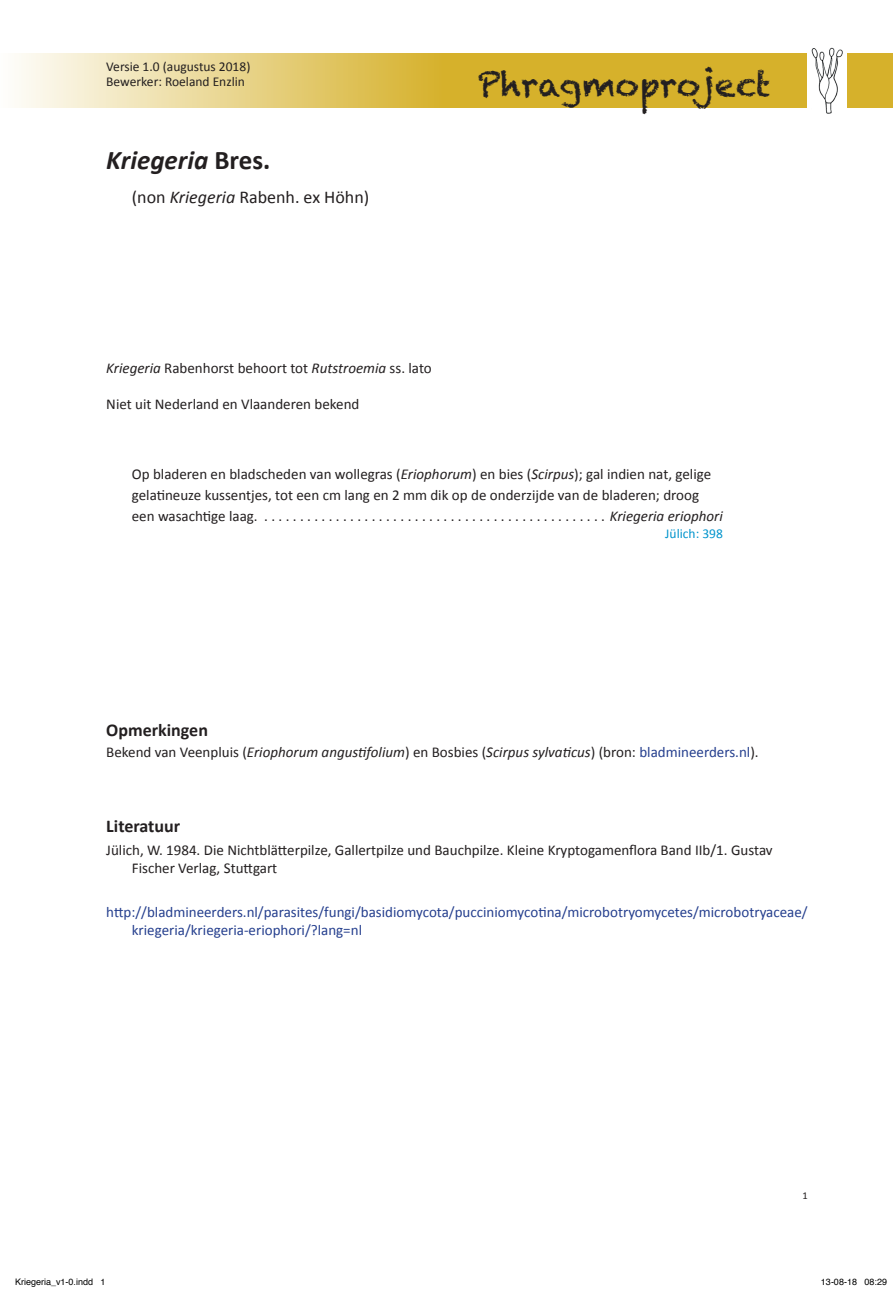
<style>
.page{position:relative;width:893px;height:1290px;background:#fff}
.page>*{position:absolute;margin:0;border:0;box-sizing:border-box;transform-origin:0 0}
.t1{font:33px "Chalkduster";color:#231f20}
.t2{font:italic 700 27px "Calibri";color:#231f20}
.t3{font:18px "Calibri";color:#231f20}
.t4{font:700 18px "Calibri";color:#231f20}
.t5{font:15px/21px "Calibri";color:#231f20}
.t6{font:15px/18px "Calibri";color:#253f8e}
.t7{font:italic 15px "Calibri";color:#231f20}
.t8{font:13.5px/15px "Calibri";color:#231f20}
.t9{font:13.5px "Calibri";color:#0094cc}
.t10{font:10.5px "Calibri";color:#231f20}
.t11{font:9px "Helvetica";color:#000}
.s1{font-style:normal}
.s2{font-style:italic}
.s3{font-style:normal;color:#253f8e}
</style>
<div class="page">
<svg style="left:19px;top:53px;width:874px;height:54px;background:#dfc35e"></svg>
<img style="left:808px;top:47px;width:39px;height:67px">
<p class="t8" style="left:106px;top:59px;width:146px">Versie 1.0 (augustus 2018)<br>Bewerker: Roeland Enzlin</p>
<h2 class="t2" style="left:106px;top:143px;width:166px">Kriegeria <span class="s1">Bres.</span></h2>
<p class="t3" style="left:132px;top:185px;width:239px">(non <span class="s2">Kriegeria</span> Rabenh. ex Höhn)</p>
<h1 class="t1" style="left:477px;top:66px;width:295px">Phragmoproject</h1>
<p class="t5" style="left:106px;top:357px;width:327px"><span class="s2">Kriegeria</span> Rabenhorst behoort tot <span class="s2">Rutstroemia</span> ss. lato</p>
<p class="t5" style="left:106px;top:393px;width:255px">Niet uit Nederland en Vlaanderen bekend</p>
<p class="t5" style="left:132px;top:464px;width:581px">Op bladeren en bladscheden van wollegras (<span class="s2">Eriophorum</span>) en bies (<span class="s2">Scirpus</span>); gal indien nat, gelige gelatineuze kussentjes, tot een cm lang en 2 mm dik op de onderzijde van de bladeren; droog een wasachtige laag. .................................................</p>
<p class="t7" style="left:610px;top:506px;width:115px">Kriegeria eriophori</p>
<p class="t9" style="left:665px;top:524px;width:59px">Jülich: 398</p>
<p class="t4" style="left:106px;top:719px;width:103px">Opmerkingen</p>
<p class="t7" style="left:106px;top:742px;width:654px"><span class="s1">Bekend van Veenpluis (</span>Eriophorum angustifolium<span class="s1">) en Bosbies (</span>Scirpus sylvaticus<span class="s1">) (bron:</span> <span class="s3">bladmineerders.nl</span><span class="s1">).</span></p>
<p class="t4" style="left:106px;top:815px;width:75px">Literatuur</p>
<p class="t5" style="left:132px;top:841px;width:642px;line-height:18px;text-indent:-26px">Jülich, W. 1984. Die Nichtblätterpilze, Gallertpilze und Bauchpilze. Kleine Kryptogamenflora Band IIb/1. Gustav<br>Fischer Verlag, Stuttgart</p>
<p class="t6" style="left:132px;top:903px;width:677px;text-indent:-26px">http://bladmineerders.nl/parasites/fungi/basidiomycota/pucciniomycotina/microbotryomycetes/microbotryaceae/ kriegeria/kriegeria-eriophori/?lang=nl</p>
<p class="t10" style="left:803px;top:1188px;width:7px">1</p>
<p class="t11" style="left:15px;top:1275px;width:92px">Kriegeria_v1-0.indd 1</p>
<p class="t11" style="left:821px;top:1275px;width:68px">13-08-18 08:29</p>
</div>
